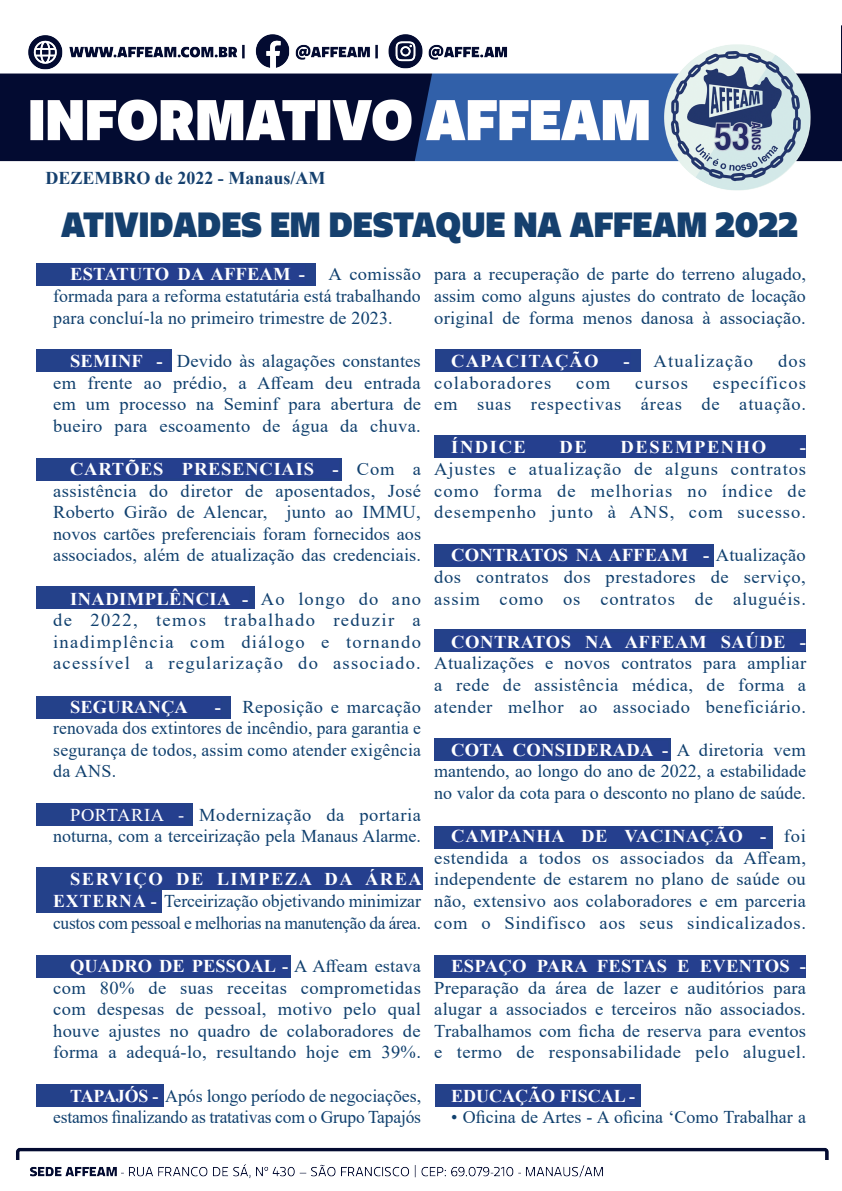
<style>
.page{position:relative;width:842px;height:1191px;background:#fff}
.page>*{position:absolute;margin:0;border:0;box-sizing:border-box;transform-origin:0 0}
.t1{font:900 35px "Urbani";color:#15406e}
.t2{font:18px/21.6px "Times New Roman";letter-spacing:.015em;color:#10406e;text-align:justify}
.t3{font:700 18px "Times New Roman";letter-spacing:.015em;color:#fff}
.t4{font:18px/21.6px "Times New Roman";letter-spacing:-.01em;color:#10406e;text-align:right}
.t5{font:18px/21.6px "Times New Roman";letter-spacing:.045em;color:#10406e;text-align:right}
.t6{font:18px "Times New Roman";letter-spacing:.06em;color:#10406e}
.t7{font:700 18px "Times New Roman";color:#15406e}
.t8{font:700 18px "Times New Roman";letter-spacing:.06em;color:#fff}
.t9{font:700 18px "Times New Roman";letter-spacing:.085em;color:#fff}
.s1{font-weight:700;color:#fff}
.s2{color:#fff}
</style>
<div class="page">
<img style="left:0;top:25px;width:842px;height:1154px">
<div style="left:36px;top:349px;width:135px;height:23px;background:#24418a"></div>
<div style="left:36px;top:263px;width:279px;height:23px;background:#24418a"></div>
<div style="left:435px;top:349px;width:206px;height:23px;background:#24418a"></div>
<div style="left:434px;top:435px;width:372px;height:23px;background:#24418a"></div>
<div style="left:434px;top:544px;width:280px;height:22px;background:#24418a"></div>
<div style="left:435px;top:629px;width:371px;height:23px;background:#24418a"></div>
<div style="left:434px;top:738px;width:237px;height:22px;background:#24418a"></div>
<div style="left:435px;top:1084px;width:206px;height:22px;background:#24418a"></div>
<div style="left:36px;top:458px;width:306px;height:22px;background:#24418a"></div>
<div style="left:36px;top:586px;width:218px;height:23px;background:#24418a"></div>
<div style="left:36px;top:696px;width:194px;height:23px;background:#24418a"></div>
<div style="left:36px;top:803px;width:157px;height:22px;background:#24418a"></div>
<div style="left:36px;top:890px;width:125px;height:22px;background:#24418a"></div>
<div style="left:36px;top:955px;width:255px;height:22px;background:#24418a"></div>
<div style="left:36px;top:1084px;width:127px;height:22px;background:#24418a"></div>
<div style="left:434px;top:955px;width:372px;height:22px;background:#24418a"></div>
<div style="left:434px;top:825px;width:339px;height:23px;background:#24418a"></div>
<div style="left:36px;top:867px;width:386px;height:23px;background:#24418a"></div>
<div style="left:451px;top:351px;width:180px;height:19px;background:#253f8e"></div>
<div style="left:451px;top:438px;width:355px;height:19px;background:#253f8e"></div>
<div style="left:451px;top:546px;width:258px;height:19px;background:#253f8e"></div>
<div style="left:451px;top:632px;width:355px;height:19px;background:#253f8e"></div>
<div style="left:451px;top:740px;width:218px;height:19px;background:#253f8e"></div>
<div style="left:451px;top:826px;width:316px;height:19px;background:#253f8e"></div>
<div style="left:451px;top:956px;width:355px;height:19px;background:#253f8e"></div>
<div style="left:451px;top:1086px;width:184px;height:19px;background:#253f8e"></div>
<div style="left:70px;top:265px;width:235px;height:19px;background:#253f8e"></div>
<div style="left:70px;top:351px;width:100px;height:19px;background:#253f8e"></div>
<div style="left:70px;top:459px;width:269px;height:19px;background:#253f8e"></div>
<div style="left:70px;top:589px;width:180px;height:19px;background:#253f8e"></div>
<div style="left:70px;top:697px;width:151px;height:19px;background:#253f8e"></div>
<div style="left:70px;top:805px;width:115px;height:19px;background:#253f8e"></div>
<div style="left:70px;top:870px;width:351px;height:19px;background:#253f8e"></div>
<div style="left:53px;top:891px;width:107px;height:19px;background:#253f8e"></div>
<div style="left:70px;top:956px;width:218px;height:19px;background:#253f8e"></div>
<div style="left:70px;top:1086px;width:92px;height:19px;background:#253f8e"></div>
<p class="t7" style="left:45px;top:165px;width:282px">DEZEMBRO de 2022 - Manaus/AM</p>
<h1 class="t1" style="left:61px;top:202px;width:738px">ATIVIDADES EM DESTAQUE NA AFFEAM 2022</h1>
<p class="t2" style="left:53px;top:263px;width:369px;text-indent:275px">A comissão formada para a reforma estatutária está trabalhando para concluí-la no primeiro trimestre de 2023.</p>
<p class="t2" style="left:53px;top:349px;width:369px;text-indent:17px"><span class="s1">SEMINF -</span> Devido às alagações constantes em frente ao prédio, a Affeam deu entrada em um processo na Seminf para abertura de bueiro para escoamento de água da chuva.</p>
<p class="t2" style="left:53px;top:457px;width:369px;text-indent:17px"><span class="s1">CARTÕES PRESENCIAIS -</span> Com a assistência do diretor de aposentados, José Roberto Girão de Alencar, junto ao IMMU, novos cartões preferenciais foram fornecidos aos associados, além de atualização das credenciais.</p>
<p class="t2" style="left:53px;top:587px;width:369px;text-indent:17px"><span class="s1">INADIMPLÊNCIA -</span> Ao longo do ano de 2022, temos trabalhado reduzir a inadimplência com diálogo e tornando acessível a regularização do associado.</p>
<p class="t3" style="left:70px;top:693px;width:119px">SEGURANÇA</p>
<p class="t3" style="left:70px;top:261px;width:236px">ESTATUTO DA AFFEAM -</p>
<p class="t2" style="left:53px;top:695px;width:369px;text-indent:162px"><span class="s1">-</span> Reposição e marcação renovada dos extintores de incêndio, para garantia e segurança de todos, assim como atender exigência da ANS.</p>
<p class="t2" style="left:53px;top:803px;width:369px;text-align:right"><span class="s2">PORTARIA -</span> Modernização da portaria noturna, com a terceirização pela Manaus Alarme.</p>
<p class="t2" style="left:53px;top:868px;width:370px;text-indent:17px"><span class="s1">SERVIÇO DE LIMPEZA DA ÁREA EXTERNA -</span> Terceirização objetivando minimizar custos com pessoal e melhorias na manutenção da área.</p>
<p class="t2" style="left:53px;top:954px;width:369px;text-indent:17px"><span class="s1">QUADRO DE PESSOAL -</span> A Affeam estava com 80% de suas receitas comprometidas com despesas de pessoal, motivo pelo qual houve ajustes no quadro de colaboradores de forma a adequá-lo, resultando hoje em 39%.</p>
<p class="t4" style="left:53px;top:1084px;width:369px"><span class="s1">TAPAJÓS -</span> Após longo período de negociações, estamos finalizando as tratativas com o Grupo Tapajós</p>
<p class="t2" style="left:434px;top:263px;width:373px">para a recuperação de parte do terreno alugado, assim como alguns ajustes do contrato de locação original de forma menos danosa à associação.</p>
<p class="t8" style="left:451px;top:348px;width:149px">CAPACITAÇÃO</p>
<p class="t6" style="left:623px;top:348px;width:131px"><span class="s1">-</span> Atualização</p>
<p class="t2" style="left:778px;top:349px;width:29px">dos</p>
<p class="t6" style="left:434px;top:370px;width:118px">colaboradores</p>
<p class="t2" style="left:576px;top:371px;width:36px">com</p>
<p class="t2" style="left:635px;top:371px;width:54px">cursos</p>
<p class="t5" style="left:434px;top:371px;width:373px">específicos<br>em suas respectivas áreas de atuação.</p>
<p class="t3" style="left:451px;top:434px;width:76px">ÍNDICE</p>
<p class="t3" style="left:560px;top:434px;width:29px">DE</p>
<p class="t9" style="left:620px;top:434px;width:147px">DESEMPENHO</p>
<p class="t3" style="left:800px;top:434px;width:8px">-</p>
<p class="t2" style="left:434px;top:457px;width:373px">Ajustes e atualização de alguns contratos como forma de melhorias no índice de desempenho junto à ANS, com sucesso.</p>
<p class="t2" style="left:434px;top:544px;width:373px;text-indent:17px"><span class="s1">CONTRATOS NA AFFEAM -</span> Atualização dos contratos dos prestadores de serviço, assim como os contratos de aluguéis.</p>
<p class="t3" style="left:451px;top:629px;width:356px">CONTRATOS NA AFFEAM SAÚDE -</p>
<p class="t2" style="left:434px;top:652px;width:373px">Atualizações e novos contratos para ampliar a rede de assistência médica, de forma a atender melhor ao associado beneficiário.</p>
<p class="t2" style="left:434px;top:738px;width:373px;text-indent:17px"><span class="s1">COTA CONSIDERADA -</span> A diretoria vem mantendo, ao longo do ano de 2022, a estabilidade no valor da cota para o desconto no plano de saúde.</p>
<p class="t2" style="left:434px;top:825px;width:373px;text-indent:17px"><span class="s1">CAMPANHA DE VACINAÇÃO -</span> foi estendida a todos os associados da Affeam, independente de estarem no plano de saúde ou não, extensivo aos colaboradores e em parceria com o Sindifisco aos seus sindicalizados.</p>
<p class="t3" style="left:451px;top:953px;width:356px">ESPAÇO PARA FESTAS E EVENTOS -</p>
<p class="t2" style="left:434px;top:976px;width:373px">Preparação da área de lazer e auditórios para alugar a associados e terceiros não associados.<br>Trabalhamos com ficha de reserva para eventos e termo de responsabilidade pelo aluguel.</p>
<p class="t3" style="left:451px;top:1082px;width:186px">EDUCAÇÃO FISCAL -</p>
<p class="t2" style="left:451px;top:1105px;width:356px">• Oficina de Artes - A oficina ‘Como Trabalhar a</p>
</div>
